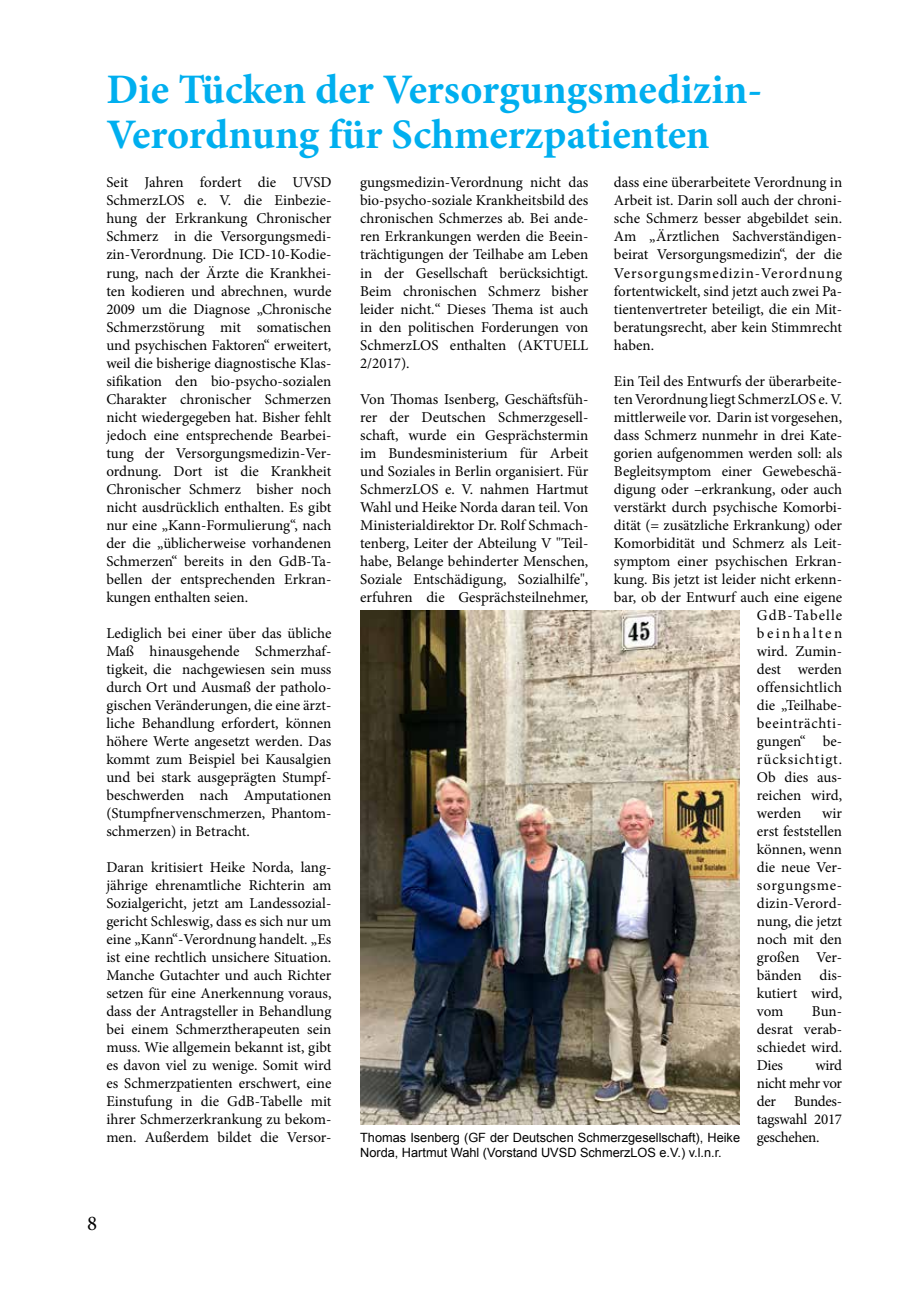
<style>
.page{position:relative;width:906px;height:1289px;background:#fff}
.page>*{position:absolute;margin:0;border:0;box-sizing:border-box;transform-origin:0 0}
.t1{font:700 42px/45px "Minion Pro";color:#00afef}
.t2{font:21px "Minion Pro";color:#000}
.t3{font:15px/18px "Minion Pro";color:#000;text-align:justify}
.t4{font:15px "Minion Pro";letter-spacing:.02em;color:#000}
.t5{font:15px "Minion Pro";letter-spacing:.045em;color:#000}
.t6{font:15px "Minion Pro";letter-spacing:.06em;color:#000}
.t7{font:15px "Minion Pro";letter-spacing:.065em;color:#000}
.t8{font:15px "Minion Pro";letter-spacing:.16em;color:#000}
.t9{font:12.75px/15.3px "Arial";color:#000}
.s1{font-family:"Minion Pro";font-size:15px}
</style>
<div class="page">
<img style="left:360px;top:610px;width:380px;height:514px">
<h1 class="t1" style="left:106px;top:66px;width:657px">Die Tücken der Versorgungsmedizin-<br>Verordnung für Schmerzpatienten</h1>
<p class="t3" style="left:614px;top:174px;width:230px">dass eine überarbeitete Verordnung in Arbeit ist. Darin soll auch der chroni&shy;sche Schmerz besser abgebildet sein.<br>Am „Ärztlichen Sachverständigen&shy;beirat Versorgungsmedizin“, der die Versorgungsmedizin-Verordnung fortentwickelt, sind jetzt auch zwei Pa&shy;tientenvertreter beteiligt, die ein Mit&shy;beratungsrecht, aber kein Stimmrecht haben.</p>
<p class="t3" style="left:614px;top:372px;width:230px">Ein Teil des Entwurfs der überarbeite-</p>
<p class="t3" style="left:614px;top:390px;width:230px">ten Verordnung liegt SchmerzLOS e. V.</p>
<p class="t3" style="left:614px;top:408px;width:230px">mittlerweile vor. Darin ist vorgesehen,</p>
<p class="t3" style="left:614px;top:426px;width:230px">dass Schmerz nunmehr in drei Kate-</p>
<p class="t3" style="left:614px;top:444px;width:230px">gorien aufgenommen werden soll: als</p>
<p class="t3" style="left:614px;top:462px;width:230px">Begleitsymptom einer Gewebeschä-</p>
<p class="t3" style="left:614px;top:480px;width:230px">digung oder –erkrankung, oder auch</p>
<p class="t3" style="left:614px;top:498px;width:230px">verstärkt durch psychische Komorbi-</p>
<p class="t3" style="left:614px;top:516px;width:230px">dität (= zusätzliche Erkrankung) oder</p>
<p class="t3" style="left:614px;top:534px;width:230px">Komorbidität und Schmerz als Leit-</p>
<p class="t3" style="left:614px;top:552px;width:230px">symptom einer psychischen Erkran-</p>
<p class="t3" style="left:614px;top:570px;width:230px">kung. Bis jetzt ist leider nicht erkenn-</p>
<p class="t3" style="left:614px;top:588px;width:230px">bar, ob der Entwurf auch eine eigene</p>
<p class="t7" style="left:757px;top:605px;width:87px">GdB-Tabelle</p>
<p class="t8" style="left:757px;top:623px;width:87px">beinhalten</p>
<p class="t3" style="left:757px;top:642px;width:87px">wird. Zumin-</p>
<p class="t3" style="left:757px;top:660px;width:87px">dest werden</p>
<p class="t4" style="left:757px;top:677px;width:87px">offensichtlich</p>
<p class="t3" style="left:757px;top:696px;width:87px">die „Teilhabe-</p>
<p class="t5" style="left:757px;top:713px;width:87px">beeinträchti-</p>
<p class="t3" style="left:757px;top:732px;width:87px">gungen“ be-</p>
<p class="t6" style="left:757px;top:749px;width:87px">rücksichtigt.</p>
<p class="t3" style="left:757px;top:768px;width:87px">Ob dies aus-</p>
<p class="t3" style="left:757px;top:786px;width:87px">reichen wird,</p>
<p class="t3" style="left:757px;top:804px;width:46px">werden</p>
<p class="t3" style="left:106px;top:174px;width:227px">Seit Jahren fordert die UVSD SchmerzLOS e. V. die Einbezie&shy;hung der Erkrankung Chronischer Schmerz in die Versorgungsmedi&shy;zin-Verordnung. Die ICD-10-Kodie&shy;rung, nach der Ärzte die Krankhei&shy;ten kodieren und abrechnen, wurde 2009 um die Diagnose „Chronische Schmerzstörung mit somatischen und psychischen Faktoren“ erweitert, weil die bisherige diagnostische Klas&shy;sifikation den bio-psycho-sozialen Charakter chronischer Schmerzen nicht wiedergegeben hat. Bisher fehlt jedoch eine entsprechende Bearbei&shy;tung der Versorgungsmedizin-Ver&shy;ordnung. Dort ist die Krankheit Chronischer Schmerz bisher noch nicht ausdrücklich enthalten. Es gibt nur eine „Kann-Formulierung“, nach der die „üblicherweise vorhandenen Schmerzen“ bereits in den GdB-Ta&shy;bellen der entsprechenden Erkran&shy;kungen enthalten seien.</p>
<p class="t3" style="left:106px;top:624px;width:227px">Lediglich bei einer über das übliche Maß hinausgehende Schmerzhaf&shy;tigkeit, die nachgewiesen sein muss durch Ort und Ausmaß der patholo&shy;gischen Veränderungen, die eine ärzt&shy;liche Behandlung erfordert, können höhere Werte angesetzt werden. Das kommt zum Beispiel bei Kausalgien und bei stark ausgeprägten Stumpf&shy;beschwerden nach Amputationen (Stumpfnervenschmerzen, Phantom&shy;schmerzen) in Betracht.</p>
<p class="t3" style="left:106px;top:858px;width:227px">Daran kritisiert Heike Norda, lang&shy;jährige ehrenamtliche Richterin am Sozialgericht, jetzt am Landessozial&shy;gericht Schleswig, dass es sich nur um eine „Kann“-Verordnung handelt. „Es ist eine rechtlich unsichere Situation.<br>Manche Gutachter und auch Richter setzen für eine Anerkennung voraus, dass der Antragsteller in Behandlung bei einem Schmerztherapeuten sein muss. Wie allgemein bekannt ist, gibt es davon viel zu wenige. Somit wird es Schmerzpatienten erschwert, eine Einstufung in die GdB-Tabelle mit ihrer Schmerzerkrankung zu bekom&shy;men. Außerdem bildet die Versor-</p>
<p class="t3" style="left:360px;top:174px;width:230px">gungsmedizin-Verordnung nicht das bio-psycho-soziale Krankheitsbild des chronischen Schmerzes ab. Bei ande&shy;ren Erkrankungen werden die Beein&shy;trächtigungen der Teilhabe am Leben in der Gesellschaft berücksichtigt.<br>Beim chronischen Schmerz bisher leider nicht.“ Dieses Thema ist auch in den politischen Forderungen von SchmerzLOS enthalten (AKTUELL 2/2017).</p>
<p class="t3" style="left:360px;top:390px;width:230px">Von Thomas Isenberg, Geschäftsfüh&shy;rer der Deutschen Schmerzgesell&shy;schaft, wurde ein Gesprächstermin im Bundesministerium für Arbeit und Soziales in Berlin organisiert. Für SchmerzLOS e. V. nahmen Hartmut Wahl und Heike Norda daran teil. Von Ministerialdirektor Dr. Rolf Schmach&shy;tenberg, Leiter der Abteilung V "Teil&shy;habe, Belange behinderter Menschen, Soziale Entschädigung, Sozialhilfe", erfuhren die Gesprächsteilnehmer,</p>
<p class="t3" style="left:757px;top:804px;width:87px;text-indent:65px">wir erst feststellen können, wenn die neue Ver&shy;sorgungsme&shy;dizin-Verord&shy;nung, die jetzt noch mit den großen Ver&shy;bänden dis&shy;kutiert wird, vom</p>
<p class="t3" style="left:757px;top:1002px;width:87px;text-indent:55px">Bun&shy;desrat verab&shy;schiedet wird.<br>Dies</p>
<p class="t3" style="left:757px;top:1056px;width:87px;text-indent:59px">wird nicht mehr vor der Bundes&shy;tagswahl 2017</p>
<p class="t9" style="left:360px;top:1129px;width:461px">Thomas Isenberg (GF der Deutschen Schmerzgesellschaft), Heike <span class="s1">geschehen.<br></span>Norda, Hartmut Wahl (Vorstand UVSD SchmerzLOS e.V.) v.l.n.r.</p>
<h2 class="t2" style="left:87px;top:1208px;width:12px">8</h2>
</div>
